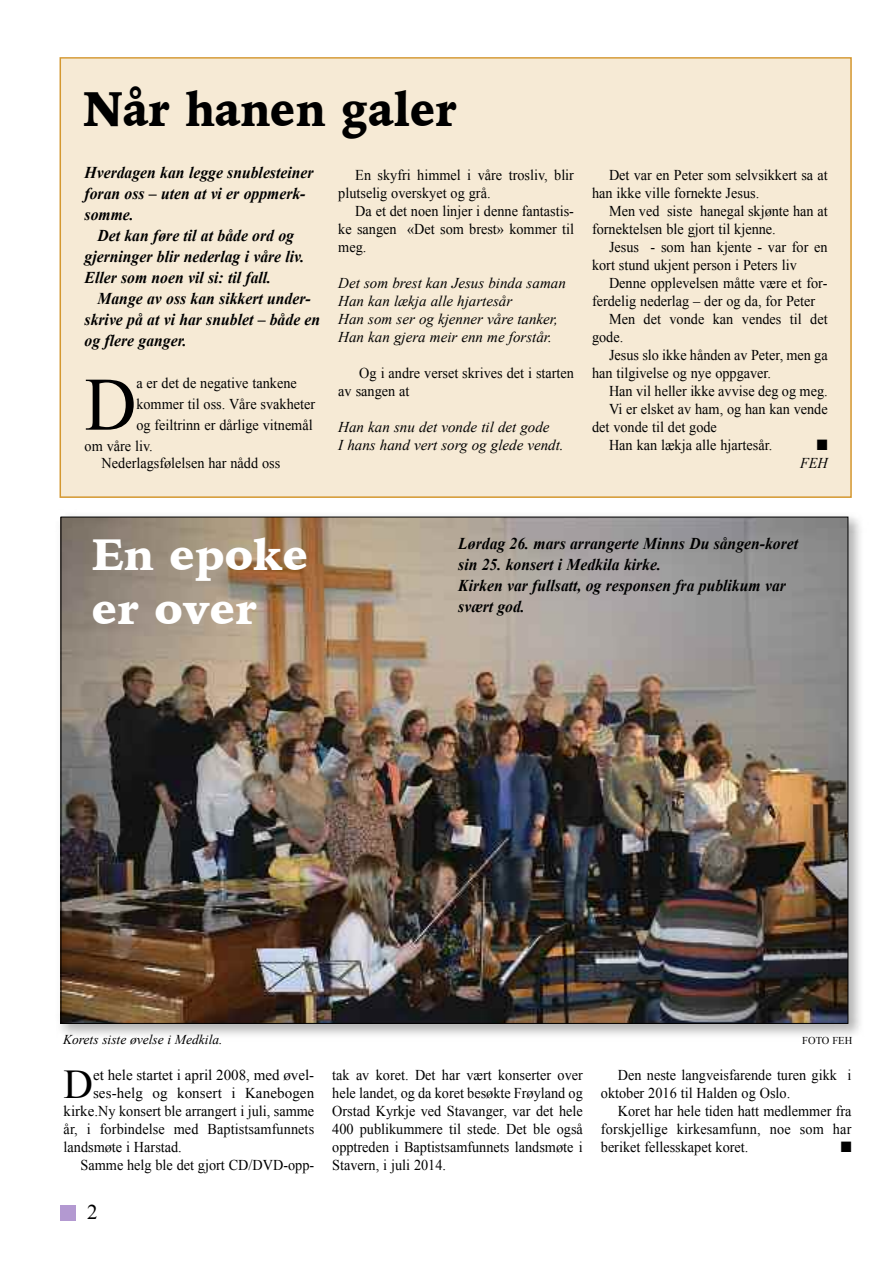
<style>
.page{position:relative;width:893px;height:1263px;background:#fff}
.page>*{position:absolute;margin:0;border:0;box-sizing:border-box;transform-origin:0 0}
.t1{font:75.6px "Times New Roman";color:#000;scale:.95 1}
.t2{font:900 48px "Iowan Old Style";color:#000;scale:.9 1}
.t3{font:900 43.5px/54px "Iowan Old Style";color:#fff}
.t4{font:40.95px "Times New Roman";color:#000}
.t5{font:21px "Times New Roman";color:#000}
.t6{font:italic 700 16.5px/21px "Times New Roman";color:#000;scale:.95 1}
.t7{font:15px/18px "Times New Roman";color:#000;scale:.95 1}
.t8{font:italic 15px/18px "Times New Roman";color:#000}
.t9{font:15px "Times New Roman";color:#000}
.t10{font:italic 15px "Times New Roman";color:#000;scale:.95 1}
.t11{font:15px "Zapf Dingbats";color:#000;scale:.95 1}
.t12{font:italic 13.5px "Times New Roman";color:#000}
.t13{font:10.5px "Times New Roman";color:#000}
</style>
<div class="page">
<div style="left:61px;top:59px;width:789px;height:437px;background:#f6ead5"></div>
<div style="left:60px;top:57px;width:792px;height:441px;border:2px solid #d4972f"></div>
<div style="left:61px;top:1205px;width:15px;height:16px;background:#b399d1"></div>
<img style="left:60px;top:516px;width:801px;height:519px">
<img style="left:63px;top:519px;width:783px;height:503px">
<h2 class="t2" style="left:84px;top:76px;width:416px">Når hanen galer</h2>
<p class="t6" style="left:85px;top:162px;width:242px">Hverdagen kan legge snublesteiner foran oss – uten at vi er oppmerk&shy;somme.</p>
<p class="t6" style="left:85px;top:225px;width:233px;text-indent:13px">Det kan føre til at både ord og gjerninger blir nederlag i våre liv.<br>Eller som noen vil si: til fall.</p>
<p class="t6" style="left:85px;top:288px;width:250px;text-indent:13px">Mange av oss kan sikkert under&shy;skrive på at vi har snublet – både en og flere ganger.</p>
<h1 class="t1" style="left:85px;top:362px;width:56px">D</h1>
<p class="t7" style="left:136px;top:374px;width:170px">a er det de negative tankene</p>
<p class="t7" style="left:338px;top:166px;width:250px;text-indent:17px">En skyfri himmel i våre trosliv, blir plutselig overskyet og grå.</p>
<p class="t7" style="left:338px;top:202px;width:250px;text-align:justify;text-indent:17px">Da et det noen linjer i denne fantastis&shy;ke sangen «Det som brest» kommer til meg.</p>
<p class="t8" style="left:338px;top:274px;width:229px">Det som brest kan Jesus binda saman<br>Han kan lækja alle hjartesår<br>Han som ser og kjenner våre tanker,<br>Han kan gjera meir enn me forstår.</p>
<p class="t7" style="left:338px;top:364px;width:250px;text-indent:21px">Og i andre verset skrives det i starten av sangen at</p>
<p class="t8" style="left:338px;top:418px;width:227px">Han kan snu det vonde til det gode<br>I hans hand vert sorg og glede vendt.</p>
<p class="t7" style="left:136px;top:395px;width:190px">kommer til oss. Våre svakheter</p>
<p class="t7" style="left:136px;top:416px;width:187px">og feiltrinn er dårlige vitnemål</p>
<p class="t7" style="left:85px;top:437px;width:73px">om våre liv.</p>
<p class="t7" style="left:102px;top:454px;width:190px">Nederlagsfølelsen har nådd oss</p>
<p class="t7" style="left:592px;top:166px;width:250px;text-indent:17px">Det var en Peter som selvsikkert sa at han ikke ville fornekte Jesus.</p>
<p class="t7" style="left:592px;top:202px;width:250px;text-indent:17px">Men ved siste hanegal skjønte han at fornektelsen ble gjort til kjenne.</p>
<p class="t7" style="left:592px;top:238px;width:250px;text-indent:17px">Jesus - som han kjente - var for en kort stund ukjent person i Peters liv</p>
<p class="t7" style="left:609px;top:274px;width:232px">Denne opplevelsen måtte være et for-</p>
<p class="t7" style="left:592px;top:292px;width:237px">ferdelig nederlag – der og da, for Peter</p>
<p class="t7" style="left:609px;top:310px;width:232px">Men det vonde kan vendes til det</p>
<p class="t7" style="left:592px;top:328px;width:34px">gode.</p>
<p class="t7" style="left:609px;top:346px;width:232px">Jesus slo ikke hånden av Peter, men ga</p>
<p class="t7" style="left:592px;top:364px;width:190px">han tilgivelse og nye oppgaver.</p>
<p class="t7" style="left:609px;top:382px;width:232px">Han vil heller ikke avvise deg og meg.</p>
<p class="t7" style="left:609px;top:400px;width:232px">Vi er elsket av ham, og han kan vende</p>
<p class="t7" style="left:592px;top:418px;width:133px">det vonde til det gode</p>
<p class="t7" style="left:609px;top:436px;width:173px">Han kan lækja alle hjartesår.</p>
<p class="t11" style="left:817px;top:436px;width:13px">■</p>
<p class="t10" style="left:800px;top:455px;width:31px">FEH</p>
<h3 class="t3" style="left:92px;top:528px;width:219px">En epoke er over</h3>
<p class="t6" style="left:458px;top:533px;width:359px">Lørdag 26. mars arrangerte Minns Du sången-koret sin 25. konsert i Medkila kirke.<br>Kirken var fullsatt, og responsen fra publikum var svært god.</p>
<p class="t12" style="left:63px;top:1032px;width:161px">Korets siste øvelse i Medkila.</p>
<p class="t13" style="left:802px;top:1035px;width:51px">FOTO FEH</p>
<h3 class="t4" style="left:64px;top:1062px;width:31px">D</h3>
<p class="t9" style="left:93px;top:1067px;width:223px">et hele startet i april 2008, med øvel-</p>
<p class="t9" style="left:93px;top:1085px;width:223px">ses-helg og konsert i Kanebogen</p>
<p class="t9" style="left:64px;top:1103px;width:252px">kirke.Ny konsert ble arrangert i juli, samme</p>
<p class="t7" style="left:64px;top:1120px;width:265px">år, i forbindelse med Baptistsamfunnets</p>
<p class="t7" style="left:64px;top:1138px;width:126px">landsmøte i Harstad.</p>
<p class="t7" style="left:81px;top:1156px;width:247px">Samme helg ble det gjort CD/DVD-opp-</p>
<h3 class="t5" style="left:87px;top:1200px;width:12px">2</h3>
<p class="t7" style="left:332px;top:1066px;width:265px;text-align:justify">tak av koret. Det har vært konserter over hele landet, og da koret besøkte Frøyland og Orstad Kyrkje ved Stavanger, var det hele 400 publikummere til stede. Det ble også opptreden i Baptistsamfunnets landsmøte i Stavern, i juli 2014.</p>
<p class="t7" style="left:601px;top:1066px;width:265px;text-indent:17px">Den neste langveisfarende turen gikk i oktober 2016 til Halden og Oslo.</p>
<p class="t7" style="left:601px;top:1102px;width:265px;text-align:justify;text-indent:17px">Koret har hele tiden hatt medlemmer fra forskjellige kirkesamfunn, noe som har beriket fellesskapet koret.</p>
<p class="t11" style="left:841px;top:1138px;width:13px">■</p>
</div>
